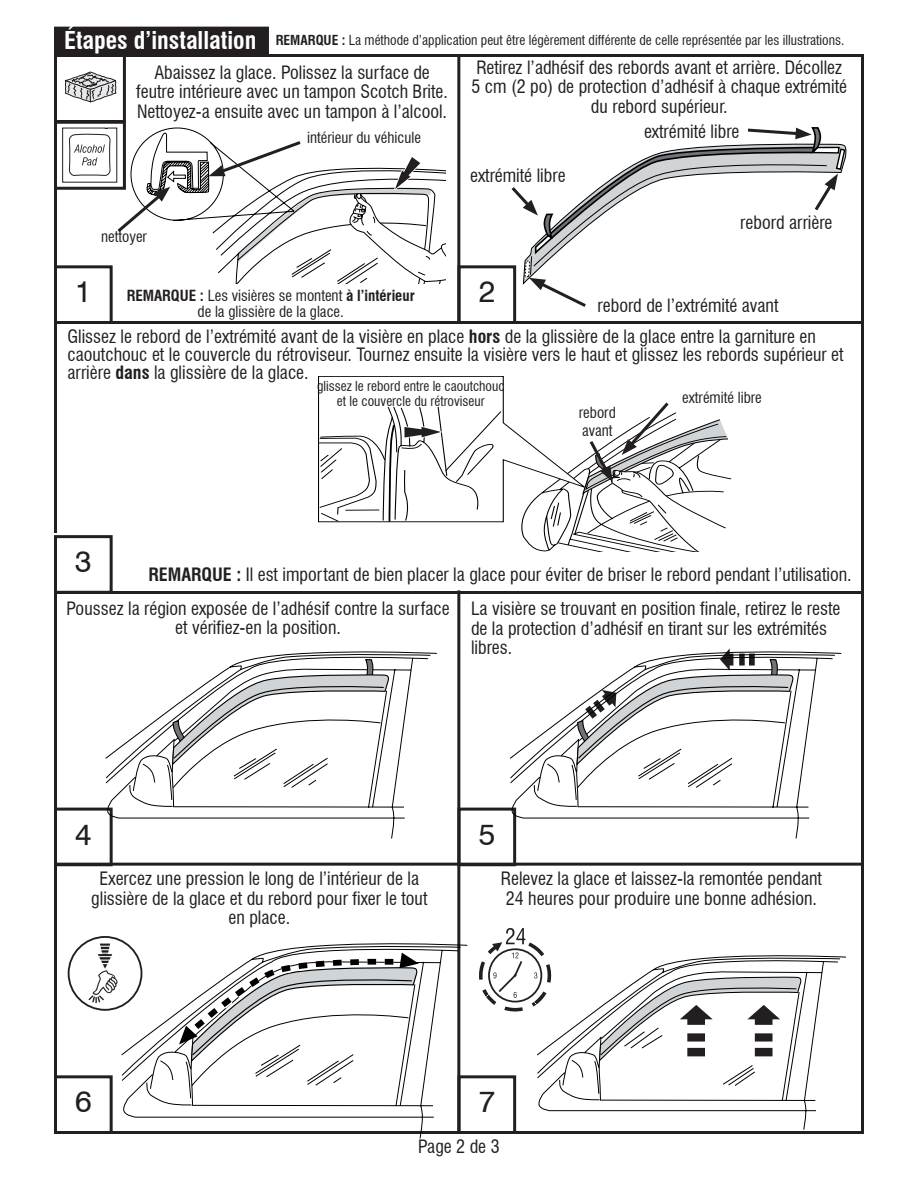
<style>
.page{position:relative;width:918px;height:1188px;background:#fff}
.page>*{position:absolute;margin:0;border:0;box-sizing:border-box;transform-origin:0 0}
.t1{font:30px "Swiss 721 BT";color:#231f20}
.t2{font:700 condensed 24px "Swiss 721 BT";color:#fff}
.t3{font:condensed 18px/19.5px "Swiss 721 BT";color:#231f20;text-align:center}
.t4{font:condensed 15px/18px "Swiss 721 BT";color:#231f20}
.t5{font:condensed 13.5px/15px "Swiss 721 BT";color:#231f20;text-align:center}
.s1{font-weight:700}
</style>
<div class="page">
<div style="left:55px;top:27px;width:213px;height:26px;background:#231f20"></div>
<div style="left:54px;top:27px;width:215px;height:27px;border:2px solid #231f20"></div>
<div style="left:54px;top:535px;width:59px;height:59px;border:3px solid #231f20"></div>
<div style="left:54px;top:265px;width:59px;height:59px;border:3px solid #231f20"></div>
<div style="left:458px;top:265px;width:58px;height:59px;border:3px solid #231f20"></div>
<div style="left:54px;top:808px;width:59px;height:58px;border:3px solid #231f20"></div>
<hr style="left:54px;top:591px;width:810px;height:3px;background:#231f20">
<hr style="left:54px;top:321px;width:810px;height:3px;background:#231f20">
<hr style="left:457px;top:590px;width:3px;height:542px;background:#231f20">
<hr style="left:54px;top:863px;width:810px;height:3px;background:#231f20">
<div style="left:458px;top:808px;width:58px;height:58px;border:3px solid #231f20"></div>
<div style="left:54px;top:1075px;width:59px;height:59px;border:3px solid #231f20"></div>
<div style="left:54px;top:54px;width:72px;height:69px;border:3px solid #231f20"></div>
<div style="left:54px;top:121px;width:72px;height:69px;border:3px solid #231f20"></div>
<svg style="left:65px;top:72px;width:51px;height:30px"></svg>
<div style="left:68px;top:936px;width:74px;height:75px;border:2px solid #231f20;border-radius:50%"></div>
<svg style="left:89px;top:944px;width:29px;height:59px"></svg>
<svg style="left:62px;top:127px;width:384px;height:155px"></svg>
<svg style="left:524px;top:260px;width:62px;height:47px"></svg>
<svg style="left:511px;top:127px;width:335px;height:127px"></svg>
<hr style="left:457px;top:54px;width:3px;height:268px;background:#231f20">
<svg style="left:318px;top:376px;width:413px;height:175px"></svg>
<svg style="left:106px;top:652px;width:331px;height:186px"></svg>
<svg style="left:171px;top:660px;width:220px;height:137px"></svg>
<svg style="left:510px;top:652px;width:331px;height:186px"></svg>
<svg style="left:576px;top:648px;width:219px;height:149px"></svg>
<svg style="left:122px;top:943px;width:345px;height:195px"></svg>
<svg style="left:179px;top:953px;width:240px;height:143px"></svg>
<svg style="left:537px;top:955px;width:309px;height:175px"></svg>
<svg style="left:479px;top:928px;width:73px;height:84px"></svg>
<div style="left:464px;top:1074px;width:54px;height:55px;background:#fff"></div>
<div style="left:458px;top:1075px;width:58px;height:59px;border:3px solid #231f20"></div>
<svg style="left:598px;top:975px;width:205px;height:116px"></svg>
<h2 class="t2" style="left:64px;top:26px;width:194px">Étapes d’installation</h2>
<p class="t5" style="left:276px;top:33px;width:570px"><span class="s1">REMARQUE :</span> La méthode d’application peut être légèrement différente de celle représentée par les illustrations.</p>
<p class="t3" style="left:136px;top:63px;width:313px">Abaissez la glace. Polissez la surface de feutre intérieure avec un tampon Scotch Brite.<br>Nettoyez-a ensuite avec un tampon à l’alcool.</p>
<p class="t4" style="left:101px;top:228px;width:47px">nettoyer</p>
<p class="t4" style="left:307px;top:128px;width:115px">intérieur du véhicule</p>
<p class="t3" style="left:471px;top:57px;width:377px">Retirez l’adhésif des rebords avant et arrière. Décollez<br>5 cm (2 po) de protection d’adhésif à chaque extrémité du rebord supérieur.</p>
<p class="t3" style="left:470px;top:166px;width:97px">extrémité libre</p>
<p class="t3" style="left:644px;top:121px;width:97px">extrémité libre</p>
<p class="t3" style="left:740px;top:213px;width:94px">rebord arrière</p>
<h1 class="t1" style="left:75px;top:273px;width:18px">1</h1>
<h1 class="t1" style="left:479px;top:273px;width:18px">2</h1>
<p class="t4" style="left:127px;top:287px;width:290px;line-height:16.5px;text-align:center"><span class="s1">REMARQUE :</span> Les visières se montent <span class="s1">à l’intérieur </span>de la glissière de la glace.</p>
<p class="t3" style="left:598px;top:296px;width:182px">rebord de l’extrémité avant</p>
<p class="t3" style="left:67px;top:327px;width:778px;line-height:18px;text-align:left">Glissez le rebord de l’extrémité avant de la visière en place <span class="s1">hors</span> de la glissière de la glace entre la garniture en caoutchouc et le couvercle du rétroviseur. Tournez ensuite la visière vers le haut et glissez les rebords supérieur et arrière <span class="s1">dans</span> la glissière de la glace.</p>
<p class="t5" style="left:317px;top:379px;width:189px">glissez le rebord entre le caoutchouc et le couvercle du rétroviseur</p>
<p class="t4" style="left:682px;top:388px;width:81px">extrémité libre</p>
<p class="t4" style="left:579px;top:403px;width:38px">rebord avant</p>
<h1 class="t1" style="left:75px;top:543px;width:18px">3</h1>
<p class="t3" style="left:149px;top:565px;width:705px"><span class="s1">REMARQUE :</span> Il est important de bien placer la glace pour éviter de briser le rebord pendant l’utilisation.</p>
<p class="t3" style="left:67px;top:599px;width:384px">Poussez la région exposée de l’adhésif contre la surface et vérifiez-en la position.</p>
<p class="t3" style="left:471px;top:599px;width:371px;text-align:left">La visière se trouvant en position finale, retirez le reste de la protection d’adhésif en tirant sur les extrémités libres.</p>
<h1 class="t1" style="left:75px;top:816px;width:18px">4</h1>
<h1 class="t1" style="left:479px;top:816px;width:18px">5</h1>
<p class="t3" style="left:91px;top:869px;width:338px">Exercez une pression le long de l’intérieur de la glissière de la glace et du rebord pour fixer le tout en place.</p>
<p class="t3" style="left:501px;top:869px;width:323px;text-align:left">Relevez la glace et laissez-la remontée pendant<br>24 heures pour produire une bonne adhésion.</p>
<h1 class="t1" style="left:75px;top:1083px;width:18px">6</h1>
<h1 class="t1" style="left:479px;top:1083px;width:18px">7</h1>
<p class="t3" style="left:418px;top:1137px;width:83px">Page 2 de 3</p>
</div>
